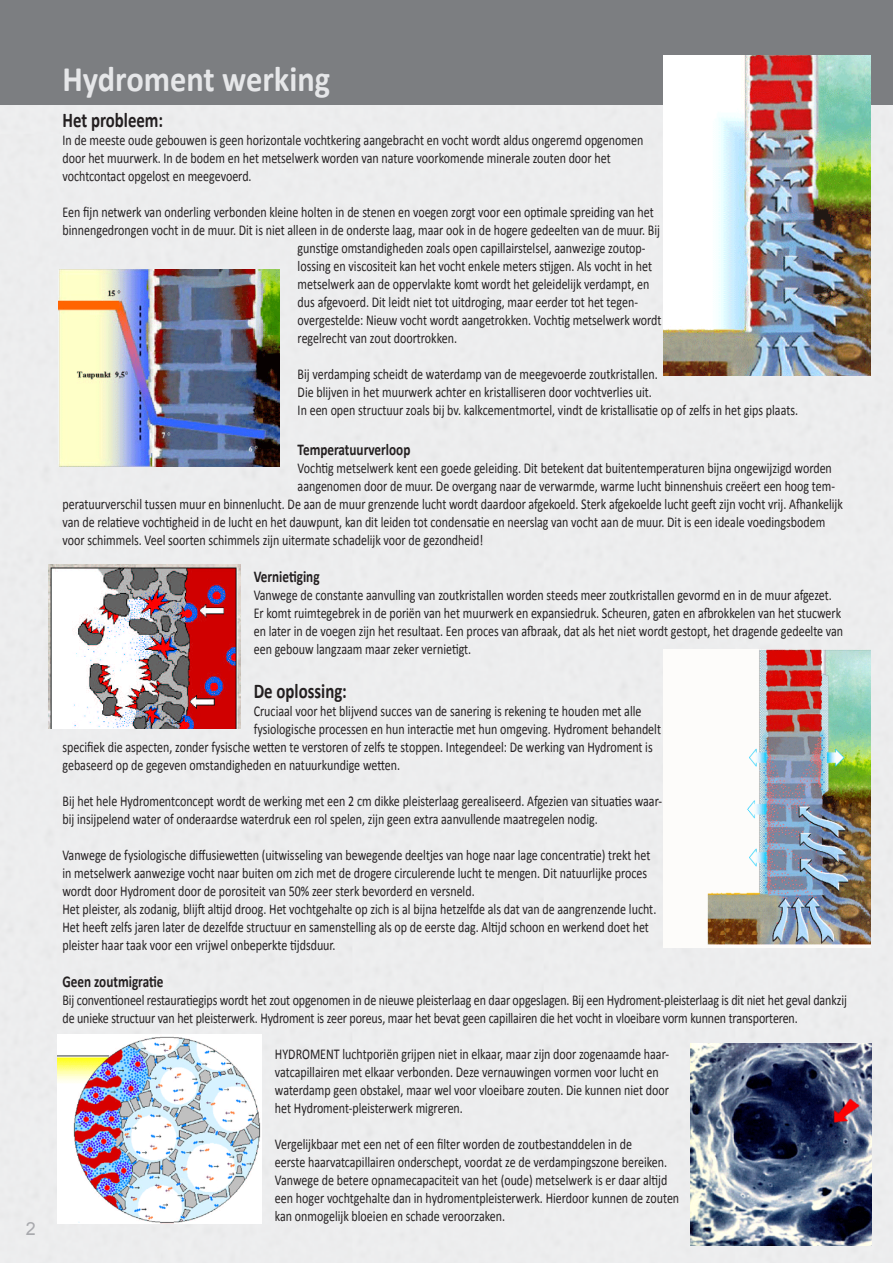
<style>
.page{position:relative;width:893px;height:1263px;background:#fff}
.page>*{position:absolute;margin:0;border:0;box-sizing:border-box;transform-origin:0 0}
.pagina_titel{font:700 36px "Calibri";color:#e6e7e9;scale:.9 1}
.t1{font:700 21px "Calibri";color:#231f20;scale:.8 1}
.t2{font:18px "Arial";color:#a8a9ad}
.t3{font:700 16.5px "Calibri";color:#231f20;scale:.8 1}
.t4{font:15px/18px "Calibri";color:#231f20;scale:.8 1}
</style>
<div class="page">
<div style="left:0;top:105px;width:893px;height:1158px;background:#ecedee"></div>
<div style="left:0;top:0;width:893px;height:105px;background:#7c7e81"></div>
<img style="left:48px;top:564px;width:193px;height:165px">
<img style="left:690px;top:1043px;width:182px;height:203px">
<img style="left:58px;top:1035px;width:204px;height:189px">
<img style="left:58px;top:269px;width:221px;height:197px">
<img style="left:663px;top:650px;width:207px;height:297px">
<img style="left:663px;top:56px;width:207px;height:320px">
<p class="t2" style="left:26px;top:1217px;width:12px">2</p>
<p class="pagina_titel" style="left:63px;top:57px;width:299px">Hydroment werking</p>
<p class="t1" style="left:63px;top:107px;width:127px">Het probleem:</p>
<p class="t4" style="left:63px;top:130px;width:727px">In de meeste oude gebouwen is geen horizontale vochtkering aangebracht en vocht wordt aldus ongeremd opgenomen door het muurwerk. In de bodem en het metselwerk worden van nature voorkomende minerale zouten door het</p>
<p class="t4" style="left:63px;top:166px;width:238px">vochtcontact opgelost en meegevoerd.</p>
<p class="t4" style="left:63px;top:202px;width:741px">Een fijn netwerk van onderling verbonden kleine holten in de stenen en voegen zorgt voor een optimale spreiding van het</p>
<p class="t4" style="left:298px;top:220px;width:456px;text-indent:-235px">binnengedrongen vocht in de muur. Dit is niet alleen in de onderste laag, maar ook in de hogere gedeelten van de muur. Bij gunstige omstandigheden zoals open capillairstelsel, aanwezige zoutop&shy;lossing en viscositeit kan het vocht enkele meters stijgen. Als vocht in het metselwerk aan de oppervlakte komt wordt het geleidelijk verdampt, en dus afgevoerd. Dit leidt niet tot uitdroging, maar eerder tot het tegen&shy;overgestelde: Nieuw vocht wordt aangetrokken. Vochtig metselwerk wordt regelrecht van zout doortrokken.</p>
<p class="t4" style="left:298px;top:364px;width:452px">Bij verdamping scheidt de waterdamp van de meegevoerde zoutkristallen.<br>Die blijven in het muurwerk achter en kristalliseren door vochtverlies uit.</p>
<p class="t4" style="left:298px;top:400px;width:627px">In een open structuur zoals bij bv. kalkcementmortel, vindt de kristallisatie op of zelfs in het gips plaats.</p>
<p class="t3" style="left:298px;top:439px;width:143px">Temperatuurverloop</p>
<p class="t4" style="left:298px;top:458px;width:669px">Vochtig metselwerk kent een goede geleiding. Dit betekent dat buitentemperaturen bijna ongewijzigd worden</p>
<p class="t4" style="left:298px;top:476px;width:673px">aangenomen door de muur. De overgang naar de verwarmde, warme lucht binnenshuis creëert een hoog tem-</p>
<p class="t4" style="left:63px;top:494px;width:977px">peratuurverschil tussen muur en binnenlucht. De aan de muur grenzende lucht wordt daardoor afgekoeld. Sterk afgekoelde lucht geeft zijn vocht vrij. Afhankelijk</p>
<p class="t4" style="left:63px;top:512px;width:955px">van de relatieve vochtigheid in de lucht en het dauwpunt, kan dit leiden tot condensatie en neerslag van vocht aan de muur. Dit is een ideale voedingsbodem</p>
<p class="t4" style="left:63px;top:530px;width:528px">voor schimmels. Veel soorten schimmels zijn uitermate schadelijk voor de gezondheid!</p>
<p class="t3" style="left:254px;top:567px;width:84px">Vernietiging</p>
<p class="t4" style="left:254px;top:586px;width:738px">Vanwege de constante aanvulling van zoutkristallen worden steeds meer zoutkristallen gevormd en in de muur afgezet.<br>Er komt ruimtegebrek in de poriën van het muurwerk en expansiedruk. Scheuren, gaten en afbrokkelen van het stucwerk en later in de voegen zijn het resultaat. Een proces van afbraak, dat als het niet wordt gestopt, het dragende gedeelte van een gebouw langzaam maar zeker vernietigt.</p>
<p class="t1" style="left:254px;top:678px;width:118px">De oplossing:</p>
<p class="t4" style="left:254px;top:701px;width:486px">Cruciaal voor het blijvend succes van de sanering is rekening te houden met alle</p>
<p class="t4" style="left:254px;top:719px;width:511px">fysiologische processen en hun interactie met hun omgeving. Hydroment behandelt</p>
<p class="t4" style="left:63px;top:737px;width:739px">specifiek die aspecten, zonder fysische wetten te verstoren of zelfs te stoppen. Integendeel: De werking van Hydroment is</p>
<p class="t4" style="left:63px;top:755px;width:424px">gebaseerd op de gegeven omstandigheden en natuurkundige wetten.</p>
<p class="t4" style="left:63px;top:791px;width:751px">Bij het hele Hydromentconcept wordt de werking met een 2 cm dikke pleisterlaag gerealiseerd. Afgezien van situaties waar&shy;bij insijpelend water of onderaardse waterdruk een rol spelen, zijn geen extra aanvullende maatregelen nodig.</p>
<p class="t4" style="left:63px;top:845px;width:736px">Vanwege de fysiologische diffusiewetten (uitwisseling van bewegende deeltjes van hoge naar lage concentratie) trekt het in metselwerk aanwezige vocht naar buiten om zich met de drogere circulerende lucht te mengen. Dit natuurlijke proces wordt door Hydroment door de porositeit van 50% zeer sterk bevorderd en versneld.</p>
<p class="t4" style="left:63px;top:899px;width:744px">Het pleister, als zodanig, blijft altijd droog. Het vochtgehalte op zich is al bijna hetzelfde als dat van de aangrenzende lucht.</p>
<p class="t4" style="left:63px;top:917px;width:735px">Het heeft zelfs jaren later de dezelfde structuur en samenstelling als op de eerste dag. Altijd schoon en werkend doet het pleister haar taak voor een vrijwel onbeperkte tijdsduur.</p>
<p class="t3" style="left:63px;top:972px;width:128px">Geen zoutmigratie</p>
<p class="t4" style="left:63px;top:991px;width:982px">Bij conventioneel restauratiegips wordt het zout opgenomen in de nieuwe pleisterlaag en daar opgeslagen. Bij een Hydroment-pleisterlaag is dit niet het geval dankzij de unieke structuur van het pleisterwerk. Hydroment is zeer poreus, maar het bevat geen capillairen die het vocht in vloeibare vorm kunnen transporteren.</p>
<p class="t4" style="left:275px;top:1045px;width:494px">HYDROMENT luchtporiën grijpen niet in elkaar, maar zijn door zogenaamde haar&shy;vatcapillairen met elkaar verbonden. Deze vernauwingen vormen voor lucht en waterdamp geen obstakel, maar wel voor vloeibare zouten. Die kunnen niet door het Hydroment-pleisterwerk migreren.</p>
<p class="t4" style="left:275px;top:1135px;width:448px">Vergelijkbaar met een net of een filter worden de zoutbestanddelen in de</p>
<p class="t4" style="left:275px;top:1153px;width:492px">eerste haarvatcapillairen onderschept, voordat ze de verdampingszone bereiken.</p>
<p class="t4" style="left:275px;top:1171px;width:507px">Vanwege de betere opnamecapaciteit van het (oude) metselwerk is er daar altijd een hoger vochtgehalte dan in hydromentpleisterwerk. Hierdoor kunnen de zouten kan onmogelijk bloeien en schade veroorzaken.</p>
</div>
